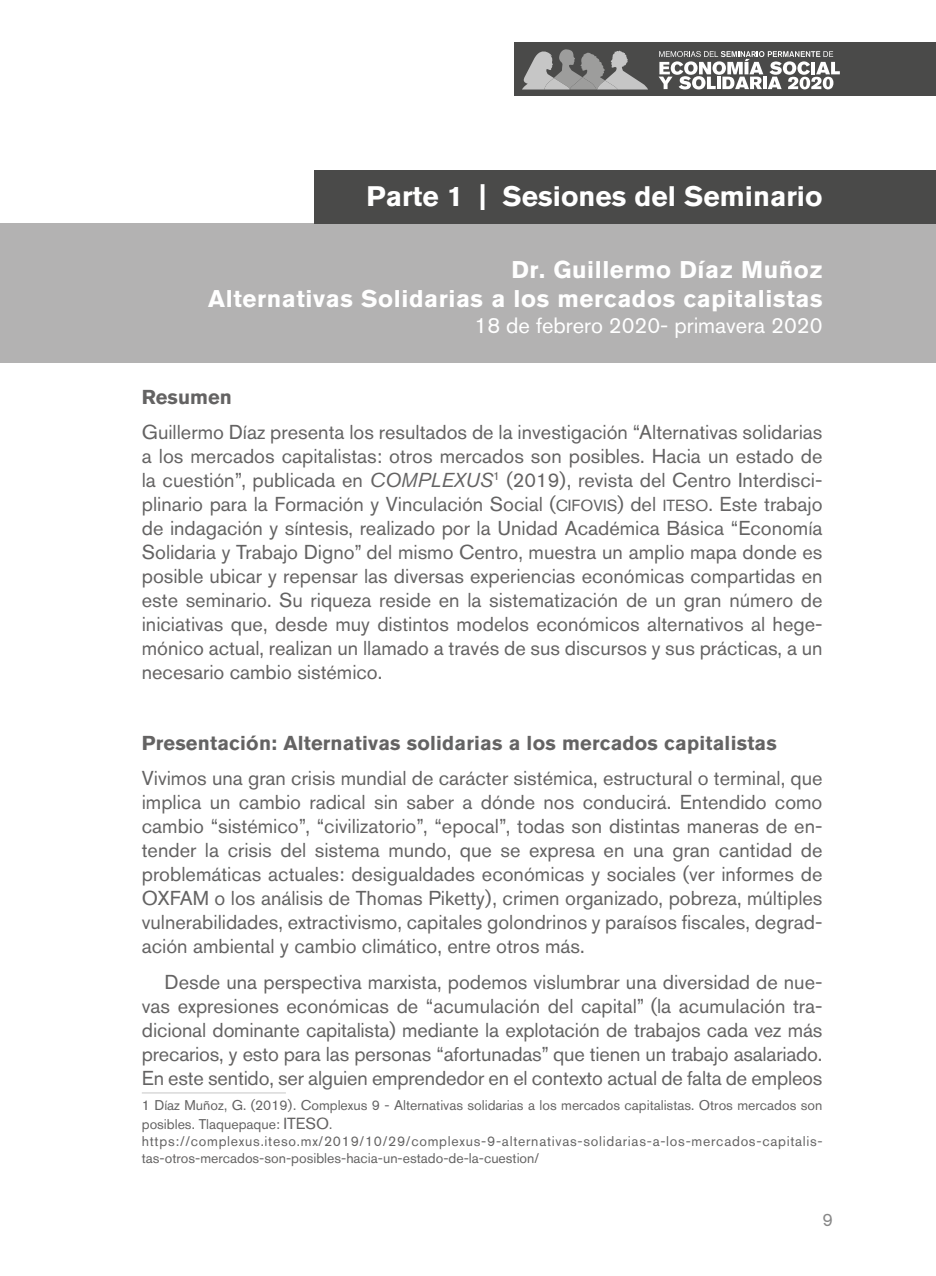
<style>
.page{position:relative;width:936px;height:1276px;background:#fff}
.page>*{position:absolute;margin:0;border:0;box-sizing:border-box;transform-origin:0 0}
.t1{font:700 28px "Akzidenz Grotesk BQ";color:#fff}
.t2{font:700 24px/28.8px "Akzidenz Grotesk BQ";letter-spacing:.025em;color:#fff;text-align:right}
.t3{font:22px "Akzidenz Grotesk BQ";color:#fff}
.t4{font:20px/24px "Akzidenz Grotesk BQ";color:#646363;text-align:justify}
.t5{font:700 20px "Akzidenz Grotesk BQ";letter-spacing:.01em;color:#646363}
.t6{font:18px "Akzidenz Grotesk BQ";color:#878787}
.t7{font:14px/16.8px "Akzidenz Grotesk BQ";letter-spacing:.05em;color:#646363}
.t8{font:14px/19.2px "Akzidenz Grotesk BQ";color:#646363}
.s1{font-style:italic}
.s2{font-size:16px}
</style>
<div class="page">
<div style="left:514px;top:43px;width:421px;height:53px;background:#4a4a49"></div>
<svg style="left:658px;top:51px;width:181px;height:38px"></svg>
<svg style="left:522px;top:49px;width:126px;height:41px"></svg>
<div style="left:0;top:224px;width:935px;height:139px;background:#b3b2b2"></div>
<hr style="left:142px;top:1092px;width:144px;height:1px;background:#c6c6c6">
<div style="left:315px;top:170px;width:620px;height:54px;background:#4a4a49"></div>
<h1 class="t1" style="left:366px;top:180px;width:457px">Parte 1 | Sesiones del Seminario</h1>
<p class="t2" style="left:208px;top:255px;width:615px">Dr. Guillermo Díaz Muñoz<br>Alternativas Solidarias a los mercados capitalistas</p>
<p class="t3" style="left:474px;top:312px;width:349px">18 de febrero 2020- primavera 2020</p>
<p class="t5" style="left:142px;top:385px;width:91px">Resumen</p>
<p class="t4" style="left:142px;top:420px;width:682px">Guillermo Díaz presenta los resultados de la investigación “Alternativas solidarias a los mercados capitalistas: otros mercados son posibles. Hacia un estado de la cuestión”, publicada en <span class="s1">COMPLEXUS</span><sup>1</sup> (2019), revista del Centro Interdisci&shy;plinario para la Formación y Vinculación Social (<span class="s2">CIFOVIS</span>) del <span class="s2">ITESO</span>. Este trabajo de indagación y síntesis, realizado por la Unidad Académica Básica “Economía Solidaria y Trabajo Digno” del mismo Centro, muestra un amplio mapa donde es posible ubicar y repensar las diversas experiencias económicas compartidas en este seminario. Su riqueza reside en la sistematización de un gran número de iniciativas que, desde muy distintos modelos económicos alternativos al hege&shy;mónico actual, realizan un llamado a través de sus discursos y sus prácticas, a un necesario cambio sistémico.</p>
<p class="t5" style="left:142px;top:731px;width:636px">Presentación: Alternativas solidarias a los mercados capitalistas</p>
<p class="t4" style="left:142px;top:766px;width:682px">Vivimos una gran crisis mundial de carácter sistémica, estructural o terminal, que implica un cambio radical sin saber a dónde nos conducirá. Entendido como cambio “sistémico”, “civilizatorio”, “epocal”, todas son distintas maneras de en&shy;tender la crisis del sistema mundo, que se expresa en una gran cantidad de problemáticas actuales: desigualdades económicas y sociales (ver informes de OXFAM o los análisis de Thomas Piketty), crimen organizado, pobreza, múltiples vulnerabilidades, extractivismo, capitales golondrinos y paraísos fiscales, degrad&shy;ación ambiental y cambio climático, entre otros más.</p>
<p class="t4" style="left:142px;top:969px;width:682px;text-indent:23px">Desde una perspectiva marxista, podemos vislumbrar una diversidad de nue&shy;vas expresiones económicas de “acumulación del capital” (la acumulación tra&shy;dicional dominante capitalista) mediante la explotación de trabajos cada vez más precarios, y esto para las personas “afortunadas” que tienen un trabajo asalariado.<br>En este sentido, ser alguien emprendedor en el contexto actual de falta de empleos</p>
<p class="t8" style="left:142px;top:1095px;width:682px">1 Díaz Muñoz, G. (2019). Complexus 9 - Alternativas solidarias a los mercados capitalistas. Otros mercados son posibles. Tlaquepaque: <span class="s2">ITESO</span>.</p>
<p class="t7" style="left:142px;top:1132px;width:682px">https://complexus.iteso.mx/2019/10/29/complexus-9-alternativas-solidarias-a-los-mercados-capitalis&shy;tas-otros-mercados-son-posibles-hacia-un-estado-de-la-cuestion/</p>
<p class="t6" style="left:822px;top:1208px;width:12px">9</p>
</div>
